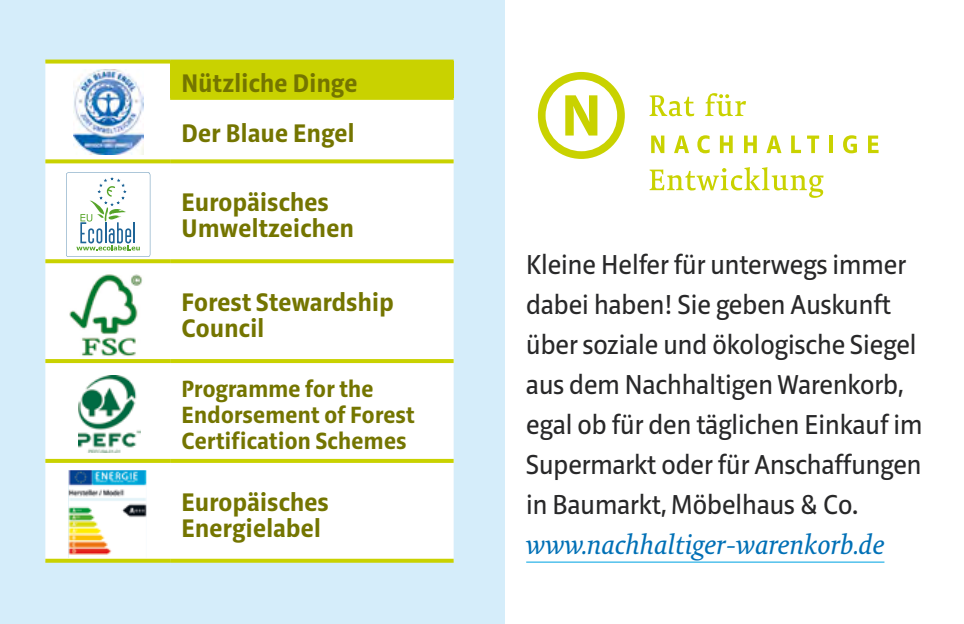
<style>
.page{position:relative;width:964px;height:624px;background:#fff}
.page>*{position:absolute;margin:0;border:0;box-sizing:border-box;transform-origin:0 0}
.N_BU2{font:28px/40px "Riga";color:#282829}
.N_BU2-2{font:italic 28px "Tundra OT";color:#0070b6}
.N_Tabelle_Signet_Nam{font:700 26px/26px "Riga";letter-spacing:.015em;color:#747500}
.N_Tabelle_Signet_Nam-2{font:700 24px/26px "Riga";letter-spacing:.015em;color:#747500}
</style>
<div class="page">
<div style="left:0;top:0;width:505px;height:624px;background:#d5edfa"></div>
<div style="left:45px;top:64px;width:409px;height:494px;background:#fff"></div>
<div style="left:170px;top:62px;width:284px;height:36px;background:#c9d200"></div>
<svg style="left:45px;top:60px;width:125px;height:4px"></svg>
<hr style="left:170px;top:60px;width:284px;height:4px;background:#c9d200">
<svg style="left:170px;top:98px;width:284px;height:2px"></svg>
<svg style="left:45px;top:159px;width:125px;height:4px"></svg>
<svg style="left:170px;top:159px;width:284px;height:4px"></svg>
<svg style="left:45px;top:259px;width:125px;height:4px"></svg>
<svg style="left:45px;top:359px;width:125px;height:4px"></svg>
<svg style="left:45px;top:459px;width:125px;height:4px"></svg>
<svg style="left:45px;top:558px;width:125px;height:4px"></svg>
<svg style="left:170px;top:259px;width:284px;height:4px"></svg>
<svg style="left:170px;top:359px;width:284px;height:4px"></svg>
<svg style="left:170px;top:459px;width:284px;height:4px"></svg>
<svg style="left:170px;top:558px;width:284px;height:4px"></svg>
<div style="left:64px;top:170px;width:87px;height:88px;background:#fff"></div>
<svg style="left:66px;top:172px;width:84px;height:85px"></svg>
<img style="left:67px;top:272px;width:82px;height:84px">
<img style="left:78px;top:375px;width:62px;height:77px">
<img style="left:68px;top:470px;width:79px;height:87px">
<img style="left:73px;top:69px;width:71px;height:85px">
<svg style="left:649px;top:95px;width:45px;height:21px"></svg>
<svg style="left:705px;top:93px;width:41px;height:23px"></svg>
<svg style="left:651px;top:135px;width:13px;height:18px"></svg>
<svg style="left:674px;top:135px;width:15px;height:18px"></svg>
<svg style="left:697px;top:135px;width:13px;height:18px"></svg>
<svg style="left:720px;top:135px;width:13px;height:18px"></svg>
<svg style="left:744px;top:135px;width:13px;height:18px"></svg>
<svg style="left:766px;top:135px;width:15px;height:18px"></svg>
<svg style="left:791px;top:135px;width:10px;height:18px"></svg>
<svg style="left:807px;top:135px;width:12px;height:18px"></svg>
<hr style="left:829px;top:135px;width:3px;height:18px;background:#c9d200">
<svg style="left:843px;top:135px;width:14px;height:18px"></svg>
<svg style="left:868px;top:135px;width:10px;height:18px"></svg>
<svg style="left:649px;top:167px;width:174px;height:31px"></svg>
<svg style="left:538px;top:72px;width:87px;height:87px"></svg>
<hr style="left:526px;top:561px;width:358px;height:2px;background:#5ec5ed">
<p class="N_Tabelle_Signet_Nam" style="left:181px;top:71px;width:177px">Nützliche Dinge</p>
<p class="N_Tabelle_Signet_Nam" style="left:181px;top:121px;width:175px">Der Blaue Engel</p>
<p class="N_Tabelle_Signet_Nam" style="left:181px;top:190px;width:174px">Europäisches<br>Umweltzeichen</p>
<p class="N_Tabelle_Signet_Nam" style="left:181px;top:290px;width:214px">Forest Stewardship<br>Council</p>
<p class="N_Tabelle_Signet_Nam-2" style="left:181px;top:376px;width:235px">Programme for the<br>Endorsement of Forest<br>Certification Schemes</p>
<p class="N_Tabelle_Signet_Nam" style="left:181px;top:489px;width:149px">Europäisches<br>Energielabel</p>
<p class="N_BU2" style="left:526px;top:245px;width:398px">Kleine Helfer für unterwegs immer dabei haben! Sie geben Auskunft über soziale und ökologische Siegel aus dem Nachhaltigen Warenkorb, egal ob für den täglichen Einkauf im Supermarkt oder für Anschaffungen in Baumarkt, Möbelhaus &amp; Co.</p>
<p class="N_BU2-2" style="left:526px;top:529px;width:360px">www.nachhaltiger-warenkorb.de</p>
</div>
